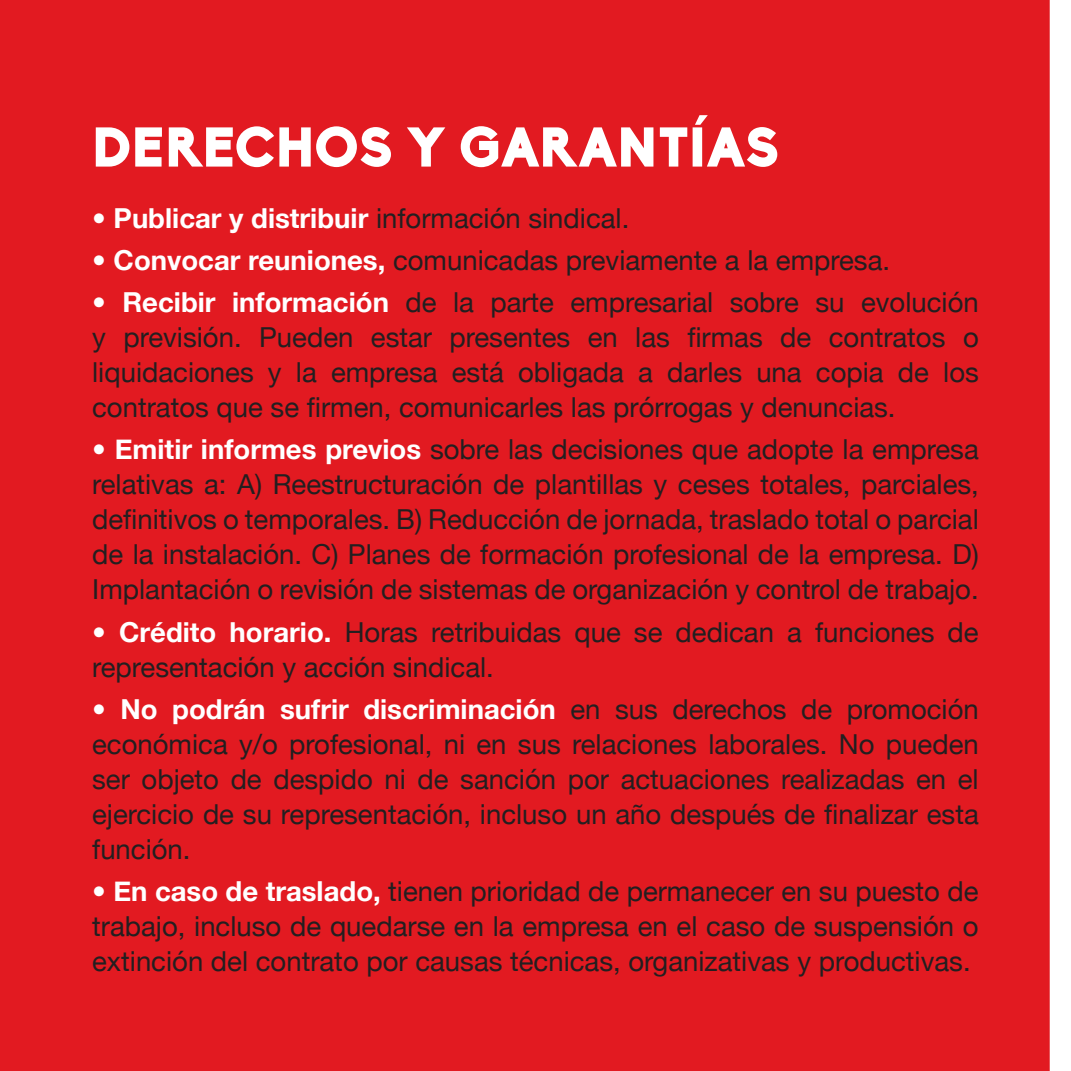
<style>
.page{position:relative;width:1071px;height:1071px;background:#fff}
.page>*{position:absolute;margin:0;border:0;box-sizing:border-box;transform-origin:0 0}
.t1{font:900 55px "Biko";color:#fff}
.t2{font:27.5px/35px "Helvetica Neue";color:#231f20;text-align:justify}
.t3{font:700 27.5px "Helvetica Neue";color:#fff}
.s1{font-weight:400;color:#231f20}
.s2{font-weight:700;color:#fff}
</style>
<div class="page">
<div style="left:1px;top:1px;width:1047px;height:1068px;background:#e21a21"></div>
<h1 class="t1" style="left:92px;top:113px;width:688px">DERECHOS Y GARANTÍAS</h1>
<p class="t3" style="left:92px;top:193px;width:538px">• Publicar y distribuir <span class="s1">información sindical.</span></p>
<p class="t2" style="left:92px;top:240px;width:799px"><span class="s2">• Convocar reuniones,</span> comunicadas previamente a la empresa.</p>
<p class="t2" style="left:92px;top:283px;width:887px"><span class="s2">• Recibir información</span> de la parte empresarial sobre su evolución y previsión. Pueden estar presentes en las firmas de contratos o liquidaciones y la empresa está obligada a darles una copia de los contratos que se firmen, comunicarles las prórrogas y denuncias.</p>
<p class="t2" style="left:92px;top:430px;width:887px"><span class="s2">• Emitir informes previos</span> sobre las decisiones que adopte la empresa relativas a: A) Reestructuración de plantillas y ceses totales, parciales, definitivos o temporales. B) Reducción de jornada, traslado total o parcial de la instalación. C) Planes de formación profesional de la empresa. D)<br>Implantación o revisión de sistemas de organización y control de trabajo.</p>
<p class="t2" style="left:92px;top:612px;width:887px"><span class="s2">• Crédito horario.</span> Horas retribuidas que se dedican a funciones de representación y acción sindical.</p>
<p class="t2" style="left:92px;top:689px;width:887px"><span class="s2">• No podrán sufrir discriminación</span> en sus derechos de promoción económica y/o profesional, ni en sus relaciones laborales. No pueden ser objeto de despido ni de sanción por actuaciones realizadas en el ejercicio de su representación, incluso un año después de finalizar esta función.</p>
<p class="t2" style="left:92px;top:871px;width:887px"><span class="s2">• En caso de traslado,</span> tienen prioridad de permanecer en su puesto de trabajo, incluso de quedarse en la empresa en el caso de suspensión o extinción del contrato por causas técnicas, organizativas y productivas.</p>
</div>
